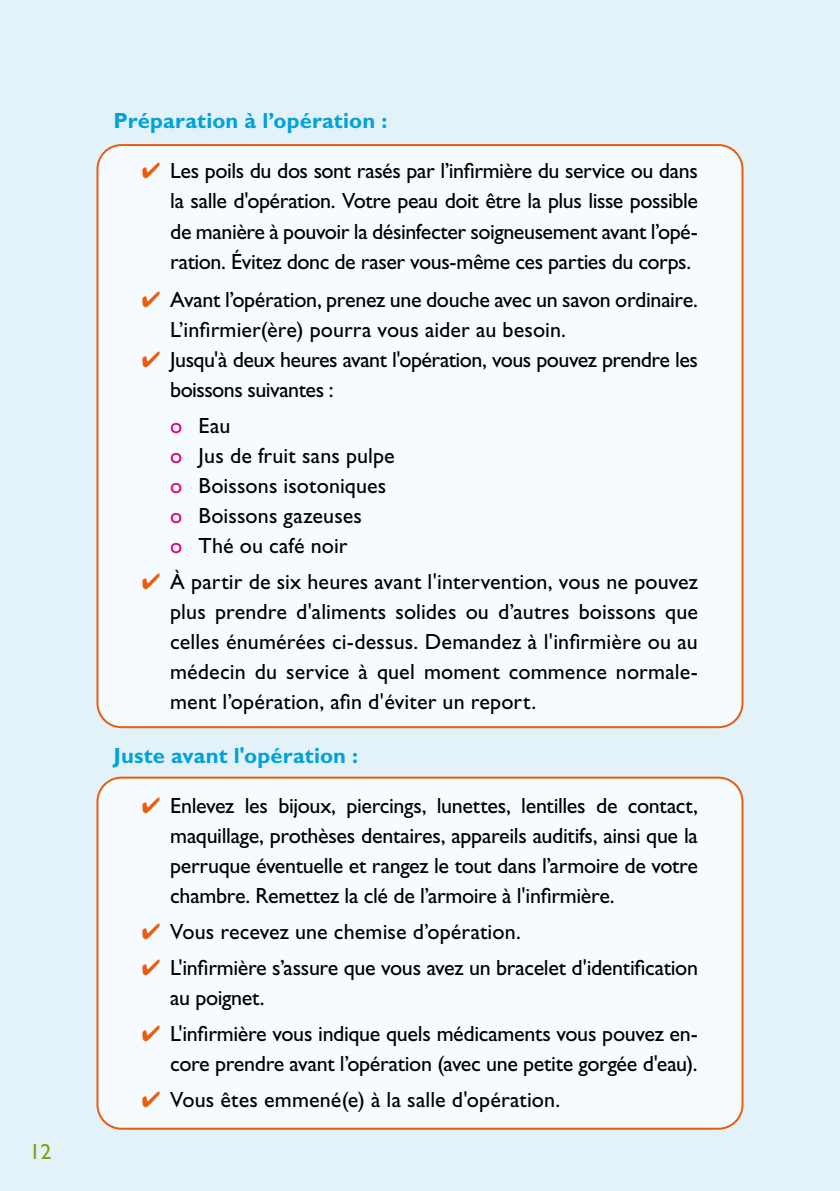
<style>
.page{position:relative;width:840px;height:1191px;background:#fff}
.page>*{position:absolute;margin:0;border:0;box-sizing:border-box;transform-origin:0 0}
.t1{font:22px/30px "Gill Sans Std";letter-spacing:-.015em;color:#000;text-align:justify}
.t2{font:22px/30px "Gill Sans Std";letter-spacing:.005em;color:#000}
.t3{font:700 22px "Gill Sans Std";letter-spacing:.005em;color:#00a2d8}
.t4{font:22px "Gill Sans Std";color:#86a20b}
.s1{color:#e95d0f}
.s2{color:#e2007a}
</style>
<div class="page">
<div style="left:0;top:0;width:839px;height:1191px;background:#e3f2f9"></div>
<div style="left:97px;top:777px;width:645px;height:351px;background:#f5fbfe;border-radius:24px"></div>
<div style="left:96px;top:776px;width:647px;height:353px;border:2px solid #e95d0f;border-radius:24px"></div>
<div style="left:97px;top:145px;width:645px;height:582px;background:#f5fbfe;border-radius:24px"></div>
<p class="t4" style="left:29px;top:1138px;width:23px">12</p>
<p class="t3" style="left:113px;top:108px;width:275px">Préparation à l’opération :</p>
<p class="t1" style="left:170px;top:156px;width:529px;text-indent:-28px"><span class="s1">✔</span> Les poils du dos sont rasés par l’infirmière du service ou dans la salle d'opération. Votre peau doit être la plus lisse possible de manière à pouvoir la désinfecter soigneusement avant l’opé&shy;ration. Évitez donc de raser vous-même ces parties du corps.</p>
<p class="t1" style="left:170px;top:284px;width:529px;text-indent:-28px"><span class="s1">✔</span> Avant l’opération, prenez une douche avec un savon ordinaire.<br>L’infirmier(ère) pourra vous aider au besoin.</p>
<p class="t1" style="left:170px;top:344px;width:529px;text-indent:-28px"><span class="s1">✔</span> Jusqu'à deux heures avant l'opération, vous pouvez prendre les boissons suivantes :</p>
<p class="t2" style="left:170px;top:410px;width:226px"><span class="s2">o</span> Eau<br><span class="s2">o</span> Jus de fruit sans pulpe <span class="s2">o</span> Boissons isotoniques <span class="s2">o</span> Boissons gazeuses<br><span class="s2">o</span> Thé ou café noir</p>
<p class="t1" style="left:170px;top:566px;width:529px;text-indent:-28px"><span class="s1">✔</span> À partir de six heures avant l'intervention, vous ne pouvez plus prendre d'aliments solides ou d’autres boissons que celles énumérées ci-dessus. Demandez à l'infirmière ou au médecin du service à quel moment commence normale&shy;ment l’opération, afin d'éviter un report.</p>
<p class="t3" style="left:113px;top:742px;width:246px">Juste avant l'opération :</p>
<p class="t1" style="left:170px;top:790px;width:529px;text-indent:-28px"><span class="s1">✔</span> Enlevez les bijoux, piercings, lunettes, lentilles de contact, maquillage, prothèses dentaires, appareils auditifs, ainsi que la perruque éventuelle et rangez le tout dans l’armoire de votre chambre. Remettez la clé de l’armoire à l'infirmière.</p>
<p class="t2" style="left:142px;top:916px;width:380px"><span class="s1">✔</span> Vous recevez une chemise d’opération.</p>
<p class="t1" style="left:170px;top:952px;width:529px;text-indent:-28px"><span class="s1">✔</span> L'infirmière s’assure que vous avez un bracelet d'identification au poignet.</p>
<p class="t1" style="left:142px;top:1018px;width:557px;text-align:right"><span class="s1">✔</span> L'infirmière vous indique quels médicaments vous pouvez en&shy;core prendre avant l’opération (avec une petite gorgée d'eau).</p>
<p class="t2" style="left:142px;top:1084px;width:419px"><span class="s1">✔</span> Vous êtes emmené(e) à la salle d'opération.</p>
</div>
